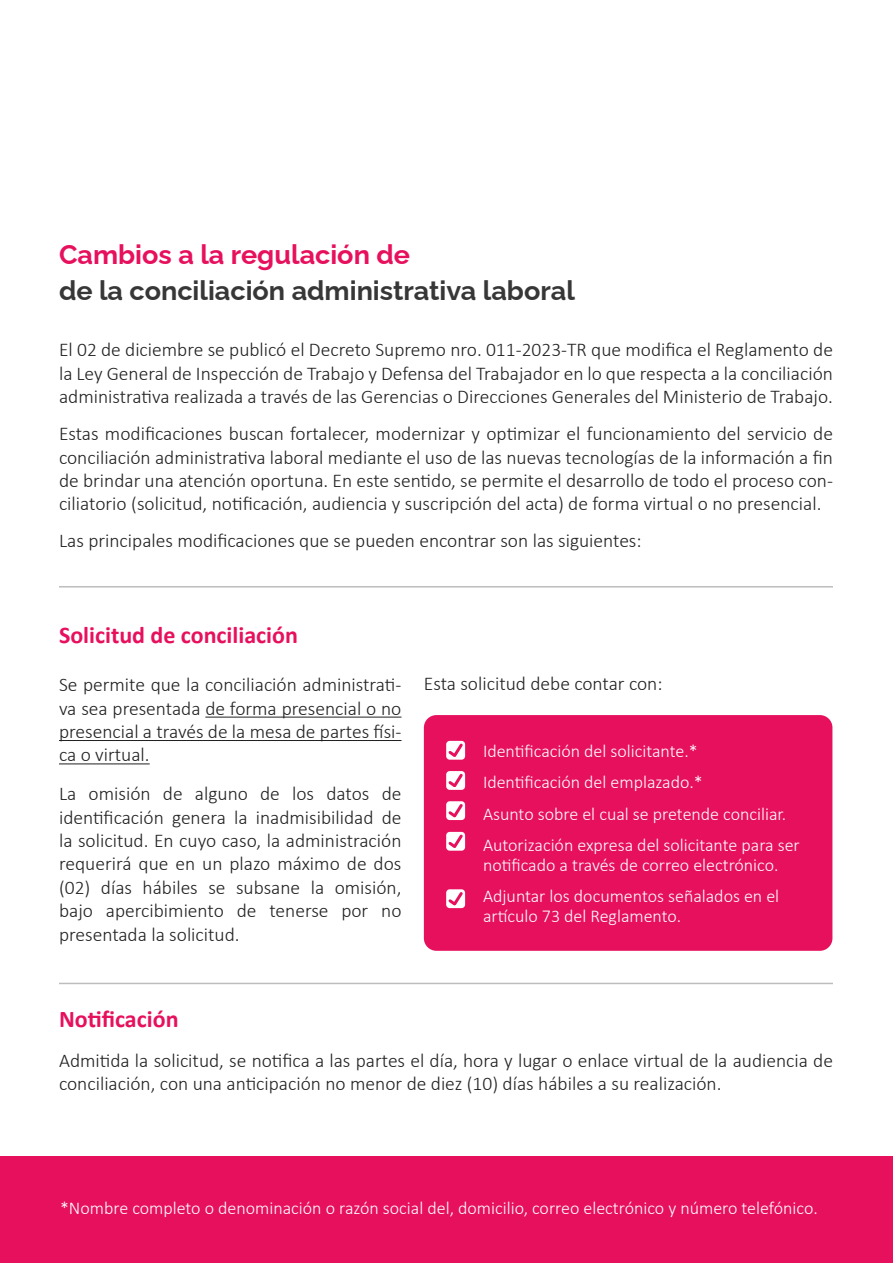
<style>
.page{position:relative;width:893px;height:1263px;background:#fff}
.page>*{position:absolute;margin:0;border:0;box-sizing:border-box;transform-origin:0 0}
.t1{font:700 27px "Raleway";color:#373737}
.t2{font:700 27px "Raleway";color:#e7105d}
.t3{font:700 24px "Calibri";color:#e7105d}
.t4{font:300 19.5px/23.4px "Calibri";color:#212121;text-align:justify}
.t5{font:300 18px/31.5px "Calibri";color:#fff}
</style>
<div class="page">
<div style="left:424px;top:715px;width:408px;height:236px;background:#e7105d;border-radius:13px"></div>
<hr style="left:205px;top:717px;width:196px;height:1px;background:#212121">
<hr style="left:59px;top:740px;width:342px;height:1px;background:#212121">
<hr style="left:59px;top:763px;width:91px;height:1px;background:#212121">
<svg style="left:446px;top:741px;width:19px;height:19px"></svg>
<svg style="left:446px;top:771px;width:19px;height:19px"></svg>
<svg style="left:446px;top:801px;width:19px;height:19px"></svg>
<svg style="left:446px;top:832px;width:19px;height:19px"></svg>
<svg style="left:446px;top:889px;width:19px;height:19px"></svg>
<hr style="left:59px;top:586px;width:774px;height:1px;background:#696969">
<hr style="left:59px;top:983px;width:774px;height:1px;background:#696969">
<div style="left:0;top:1157px;width:893px;height:106px;background:#e7105d"></div>
<h1 class="t2" style="left:59px;top:233px;width:352px">Cambios a la regulación de</h1>
<h1 class="t1" style="left:59px;top:269px;width:517px">de la conciliación administrativa laboral</h1>
<p class="t4" style="left:59px;top:338px;width:775px">El 02 de diciembre se publicó el Decreto Supremo nro. 011-2023-TR que modifica el Reglamento de la Ley General de Inspección de Trabajo y Defensa del Trabajador en lo que respecta a la conciliación administrativa realizada a través de las Gerencias o Direcciones Generales del Ministerio de Trabajo.</p>
<p class="t4" style="left:59px;top:422px;width:775px">Estas modificaciones buscan fortalecer, modernizar y optimizar el funcionamiento del servicio de conciliación administrativa laboral mediante el uso de las nuevas tecnologías de la información a fin de brindar una atención oportuna. En este sentido, se permite el desarrollo de todo el proceso con&shy;ciliatorio (solicitud, notificación, audiencia y suscripción del acta) de forma virtual o no presencial.</p>
<p class="t4" style="left:59px;top:529px;width:584px">Las principales modificaciones que se pueden encontrar son las siguientes:</p>
<p class="t3" style="left:59px;top:618px;width:240px">Solicitud de conciliación</p>
<p class="t4" style="left:59px;top:673px;width:344px">Se permite que la conciliación administrati&shy;va sea presentada de forma presencial o no presencial a través de la mesa de partes físi&shy;ca o virtual.</p>
<p class="t4" style="left:59px;top:782px;width:344px">La omisión de alguno de los datos de identificación genera la inadmisibilidad de la solicitud. En cuyo caso, la administración requerirá que en un plazo máximo de dos (02) días hábiles se subsane la omisión, bajo apercibimiento de tenerse por no presentada la solicitud.</p>
<p class="t4" style="left:424px;top:672px;width:240px">Esta solicitud debe contar con:</p>
<p class="t5" style="left:483px;top:735px;width:318px">Identificación del solicitante.*<br>Identificación del emplazado.*<br>Asunto sobre el cual se pretende conciliar.<br>Autorización expresa del solicitante para ser</p>
<p class="t5" style="left:483px;top:849px;width:298px">notificado a través de correo electrónico.<br>Adjuntar los documentos señalados en el</p>
<p class="t5" style="left:483px;top:900px;width:200px">artículo 73 del Reglamento.</p>
<p class="t3" style="left:59px;top:1002px;width:121px">Notificación</p>
<p class="t4" style="left:59px;top:1048px;width:775px">Admitida la solicitud, se notifica a las partes el día, hora y lugar o enlace virtual de la audiencia de conciliación, con una anticipación no menor de diez (10) días hábiles a su realización.</p>
<p class="t5" style="left:60px;top:1192px;width:759px">*Nombre completo o denominación o razón social del, domicilio, correo electrónico y número telefónico.</p>
</div>
